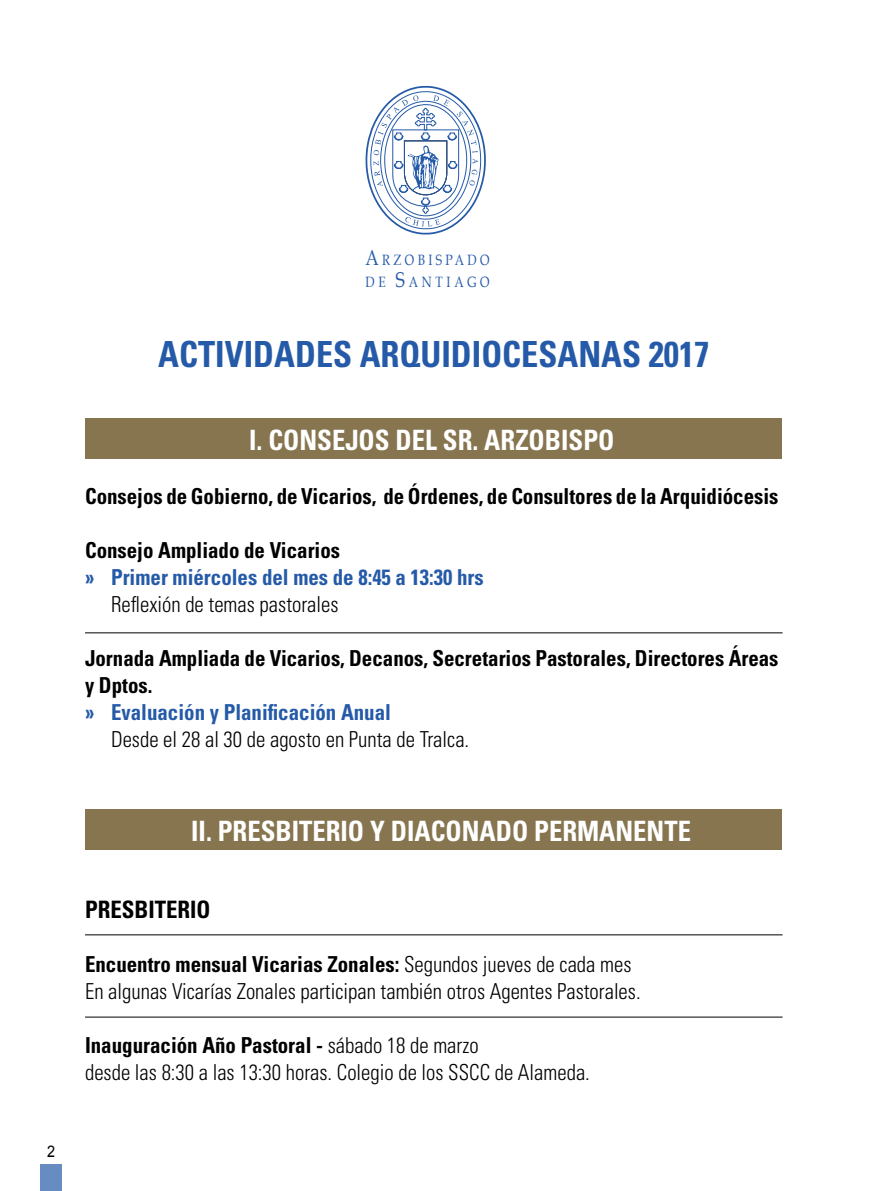
<style>
.page{position:relative;width:879px;height:1191px;background:#fff}
.page>*{position:absolute;margin:0;border:0;box-sizing:border-box;transform-origin:0 0}
.t1{font:700 condensed 36px "Univers";color:#255aa8;scale:.95 1}
.t2{font:700 condensed 28px "Univers";color:#fff;scale:.95 1}
.t3{font:700 condensed 24px "Univers";color:#000;scale:.95 1}
.t4{font:300 condensed 22px/27px "Univers";color:#000;scale:.95 1}
.t5{font:700 condensed 22px/27px "Univers";color:#000;scale:.95 1}
.t6{font:700 condensed 22px "Univers";color:#255aa8;scale:.95 1}
.t7{font:16px "Arial";color:#000;scale:.9 1}
.t8{font:15px/21.4px "Book Antiqua";letter-spacing:.285em;color:#255aa8;scale:.8 1}
.s1{font-size:21.4px}
.s2{font-weight:700}
</style>
<div class="page">
<div style="left:40px;top:1164px;width:22px;height:27px;background:#678cc2"></div>
<div style="left:85px;top:809px;width:696px;height:40px;background:#86754f"></div>
<div style="left:86px;top:418px;width:696px;height:40px;background:#86754f"></div>
<hr style="left:85px;top:632px;width:697px;height:1px;background:#000">
<hr style="left:85px;top:934px;width:697px;height:1px;background:#000">
<hr style="left:85px;top:1016px;width:697px;height:1px;background:#000">
<svg style="left:365px;top:85px;width:121px;height:150px"></svg>
<p class="t7" style="left:47px;top:1140px;width:10px">2</p>
<p class="t8" style="left:365px;top:249px;width:157px"><span class="s1">A</span>RZOBISPADO<br>DE <span class="s1">S</span>ANTIAGO</p>
<h1 class="t1" style="left:158px;top:332px;width:582px">ACTIVIDADES ARQUIDIOCESANAS 2017</h1>
<p class="t2" style="left:249px;top:422px;width:386px">I. CONSEJOS DEL SR. ARZOBISPO</p>
<p class="t5" style="left:85px;top:482px;width:731px">Consejos de Gobierno, de Vicarios, de Órdenes, de Consultores de la Arquidiócesis</p>
<p class="t5" style="left:85px;top:536px;width:270px">Consejo Ampliado de Vicarios</p>
<p class="t6" style="left:85px;top:563px;width:421px">» Primer miércoles del mes de 8:45 a 13:30 hrs</p>
<p class="t4" style="left:111px;top:590px;width:241px">Reflexión de temas pastorales</p>
<p class="t5" style="left:85px;top:644px;width:731px">Jornada Ampliada de Vicarios, Decanos, Secretarios Pastorales, Directores Áreas y Dptos.</p>
<p class="t6" style="left:85px;top:698px;width:323px">» Evaluación y Planificación Anual</p>
<p class="t4" style="left:111px;top:725px;width:378px">Desde el 28 al 30 de agosto en Punta de Tralca.</p>
<p class="t2" style="left:191px;top:813px;width:527px">II. PRESBITERIO Y DIACONADO PERMANENTE</p>
<p class="t3" style="left:85px;top:894px;width:134px">PRESBITERIO</p>
<p class="t4" style="left:85px;top:950px;width:586px"><span class="s2">Encuentro mensual Vicarias Zonales:</span> Segundos jueves de cada mes<br>En algunas Vicarías Zonales participan también otros Agentes Pastorales.</p>
<p class="t4" style="left:85px;top:1031px;width:533px"><span class="s2">Inauguración Año Pastoral -</span> sábado 18 de marzo<br>desde las 8:30 a las 13:30 horas. Colegio de los SSCC de Alameda.</p>
</div>
